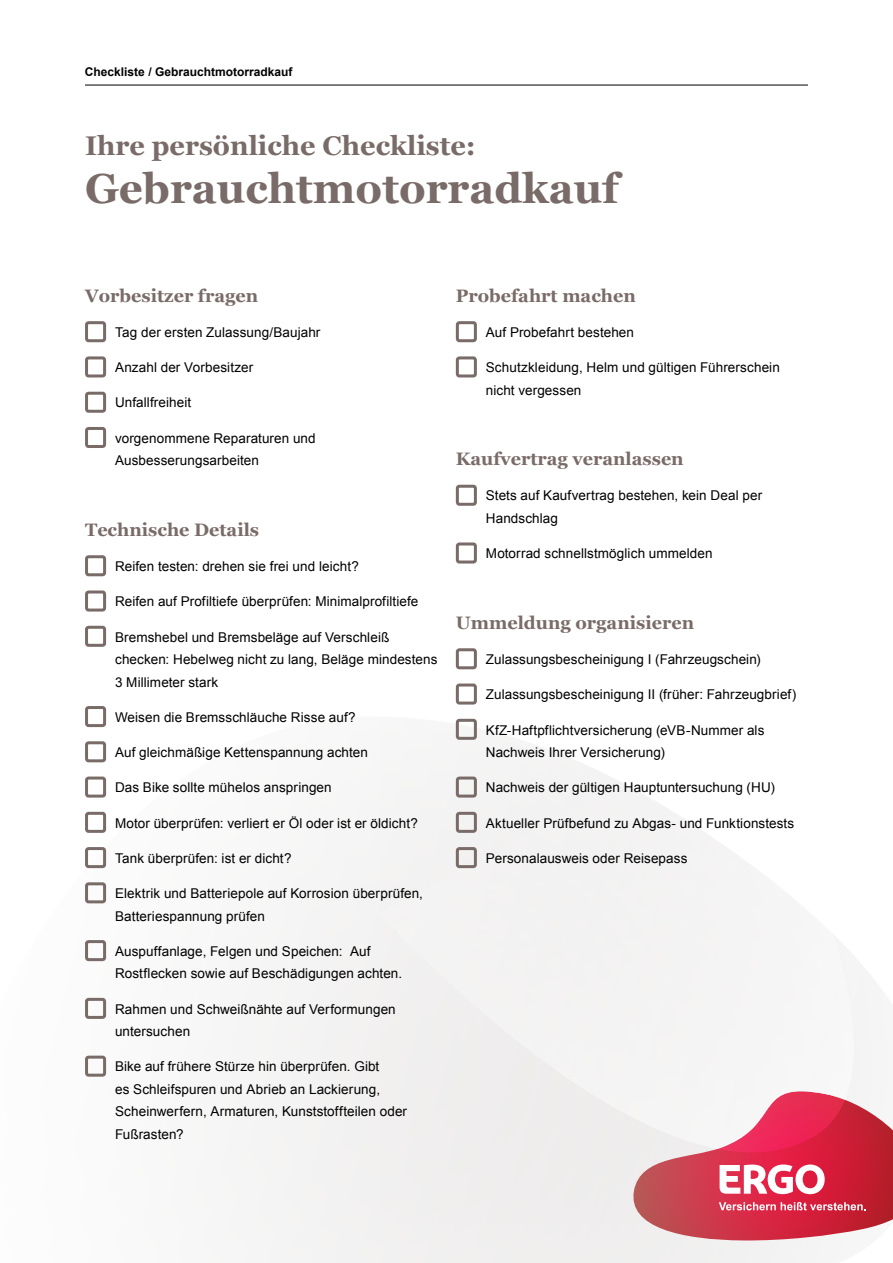
<style>
.page{position:relative;width:893px;height:1263px;background:#fff}
.page>*{position:absolute;margin:0;border:0;box-sizing:border-box;transform-origin:0 0}
.t1{font:700 42px "Georgia";color:#796b68}
.t2{font:700 27px "Georgia";color:#796b68}
.t3{font:700 18px "Georgia";color:#796b68}
.t4{font:13.5px/22.5px "Arial";letter-spacing:.005em;color:#000}
.t5{font:700 12px "Arial";color:#000}
</style>
<div class="page">
<hr style="left:85px;top:85px;width:723px;height:1px;background:#000">
<svg style="left:85px;top:714px;width:740px;height:549px"></svg>
<svg style="left:627px;top:1223px;width:257px;height:18px"></svg>
<svg style="left:379px;top:720px;width:514px;height:503px;fill:#f4f3f3"></svg>
<div style="left:85px;top:321px;width:21px;height:21px;border:3px solid #796b68;border-radius:2px"></div>
<div style="left:85px;top:356px;width:21px;height:21px;border:3px solid #796b68;border-radius:2px"></div>
<div style="left:85px;top:392px;width:21px;height:21px;border:3px solid #796b68;border-radius:2px"></div>
<div style="left:85px;top:427px;width:21px;height:21px;border:3px solid #796b68;border-radius:2px"></div>
<div style="left:85px;top:555px;width:21px;height:21px;border:3px solid #796b68;border-radius:2px"></div>
<div style="left:85px;top:590px;width:21px;height:21px;border:3px solid #796b68;border-radius:2px"></div>
<div style="left:85px;top:626px;width:21px;height:21px;border:3px solid #796b68;border-radius:2px"></div>
<div style="left:85px;top:706px;width:21px;height:21px;border:3px solid #796b68;border-radius:2px"></div>
<div style="left:85px;top:741px;width:21px;height:21px;border:3px solid #796b68;border-radius:2px"></div>
<div style="left:85px;top:776px;width:21px;height:22px;border:3px solid #796b68;border-radius:2px"></div>
<div style="left:85px;top:812px;width:21px;height:21px;border:3px solid #796b68;border-radius:2px"></div>
<div style="left:85px;top:847px;width:21px;height:21px;border:3px solid #796b68;border-radius:2px"></div>
<div style="left:85px;top:882px;width:21px;height:21px;border:3px solid #796b68;border-radius:2px"></div>
<div style="left:85px;top:940px;width:21px;height:21px;border:3px solid #796b68;border-radius:2px"></div>
<div style="left:85px;top:998px;width:21px;height:21px;border:3px solid #796b68;border-radius:2px"></div>
<div style="left:85px;top:1055px;width:21px;height:22px;border:3px solid #796b68;border-radius:2px"></div>
<div style="left:456px;top:321px;width:21px;height:21px;border:3px solid #796b68;border-radius:2px"></div>
<div style="left:456px;top:356px;width:21px;height:21px;border:3px solid #796b68;border-radius:2px"></div>
<div style="left:456px;top:485px;width:21px;height:21px;border:3px solid #796b68;border-radius:2px"></div>
<div style="left:456px;top:542px;width:21px;height:21px;border:3px solid #796b68;border-radius:2px"></div>
<div style="left:456px;top:648px;width:21px;height:21px;border:3px solid #796b68;border-radius:2px"></div>
<div style="left:456px;top:683px;width:21px;height:21px;border:3px solid #796b68;border-radius:2px"></div>
<div style="left:456px;top:719px;width:21px;height:21px;border:3px solid #796b68;border-radius:2px"></div>
<div style="left:456px;top:776px;width:21px;height:22px;border:3px solid #796b68;border-radius:2px"></div>
<div style="left:456px;top:812px;width:21px;height:21px;border:3px solid #796b68;border-radius:2px"></div>
<div style="left:456px;top:847px;width:21px;height:21px;border:3px solid #796b68;border-radius:2px"></div>
<p class="t5" style="left:85px;top:64px;width:209px">Checkliste / Gebrauchtmotorradkauf</p>
<h2 class="t2" style="left:85px;top:126px;width:392px">Ihre persönliche Checkliste:</h2>
<h1 class="t1" style="left:85px;top:157px;width:535px">Gebrauchtmotorradkauf</h1>
<h3 class="t3" style="left:85px;top:282px;width:175px">Vorbesitzer fragen</h3>
<p class="t4" style="left:115px;top:321px;width:207px">Tag der ersten Zulassung/Baujahr</p>
<p class="t4" style="left:115px;top:356px;width:140px">Anzahl der Vorbesitzer</p>
<p class="t4" style="left:115px;top:392px;width:78px">Unfallfreiheit</p>
<p class="t4" style="left:115px;top:427px;width:202px">vorgenommene Reparaturen und<br>Ausbesserungsarbeiten</p>
<h3 class="t3" style="left:85px;top:516px;width:176px">Technische Details</h3>
<p class="t4" style="left:115px;top:555px;width:245px">Reifen testen: drehen sie frei und leicht?</p>
<p class="t4" style="left:115px;top:590px;width:305px">Reifen auf Profiltiefe überprüfen: Minimalprofiltiefe</p>
<p class="t4" style="left:115px;top:626px;width:324px">Bremshebel und Bremsbeläge auf Verschleiß checken: Hebelweg nicht zu lang, Beläge mindestens<br>3 Millimeter stark</p>
<p class="t4" style="left:115px;top:706px;width:242px">Weisen die Bremsschläuche Risse auf?</p>
<p class="t4" style="left:115px;top:741px;width:254px">Auf gleichmäßige Kettenspannung achten</p>
<p class="t4" style="left:115px;top:776px;width:218px">Das Bike sollte mühelos anspringen</p>
<p class="t4" style="left:115px;top:812px;width:304px">Motor überprüfen: verliert er Öl oder ist er öldicht?</p>
<p class="t4" style="left:115px;top:847px;width:178px">Tank überprüfen: ist er dicht?</p>
<p class="t4" style="left:115px;top:882px;width:309px">Elektrik und Batteriepole auf Korrosion überprüfen,<br>Batteriespannung prüfen</p>
<p class="t4" style="left:115px;top:940px;width:289px">Auspuffanlage, Felgen und Speichen: Auf<br>Rostflecken sowie auf Beschädigungen achten.</p>
<p class="t4" style="left:115px;top:998px;width:282px">Rahmen und Schweißnähte auf Verformungen untersuchen</p>
<p class="t4" style="left:115px;top:1055px;width:294px">Bike auf frühere Stürze hin überprüfen. Gibt<br>es Schleifspuren und Abrieb an Lackierung, Scheinwerfern, Armaturen, Kunststoffteilen oder Fußrasten?</p>
<h3 class="t3" style="left:456px;top:282px;width:181px">Probefahrt machen</h3>
<p class="t4" style="left:486px;top:321px;width:150px">Auf Probefahrt bestehen</p>
<p class="t4" style="left:486px;top:356px;width:295px">Schutzkleidung, Helm und gültigen Führerschein nicht vergessen</p>
<h3 class="t3" style="left:456px;top:445px;width:229px">Kaufvertrag veranlassen</h3>
<p class="t4" style="left:486px;top:485px;width:278px">Stets auf Kaufvertrag bestehen, kein Deal per<br>Handschlag</p>
<p class="t4" style="left:486px;top:542px;width:228px">Motorrad schnellstmöglich ummelden</p>
<h3 class="t3" style="left:456px;top:609px;width:240px">Ummeldung organisieren</h3>
<p class="t4" style="left:486px;top:648px;width:276px">Zulassungsbescheinigung I (Fahrzeugschein)</p>
<p class="t4" style="left:486px;top:683px;width:312px">Zulassungsbescheinigung II (früher: Fahrzeugbrief)</p>
<p class="t4" style="left:486px;top:719px;width:280px">KfZ-Haftpflichtversicherung (eVB-Nummer als<br>Nachweis Ihrer Versicherung)</p>
<p class="t4" style="left:486px;top:776px;width:291px">Nachweis der gültigen Hauptuntersuchung (HU)</p>
<p class="t4" style="left:486px;top:812px;width:310px">Aktueller Prüfbefund zu Abgas- und Funktionstests</p>
<p class="t4" style="left:486px;top:847px;width:203px">Personalausweis oder Reisepass</p>
</div>
